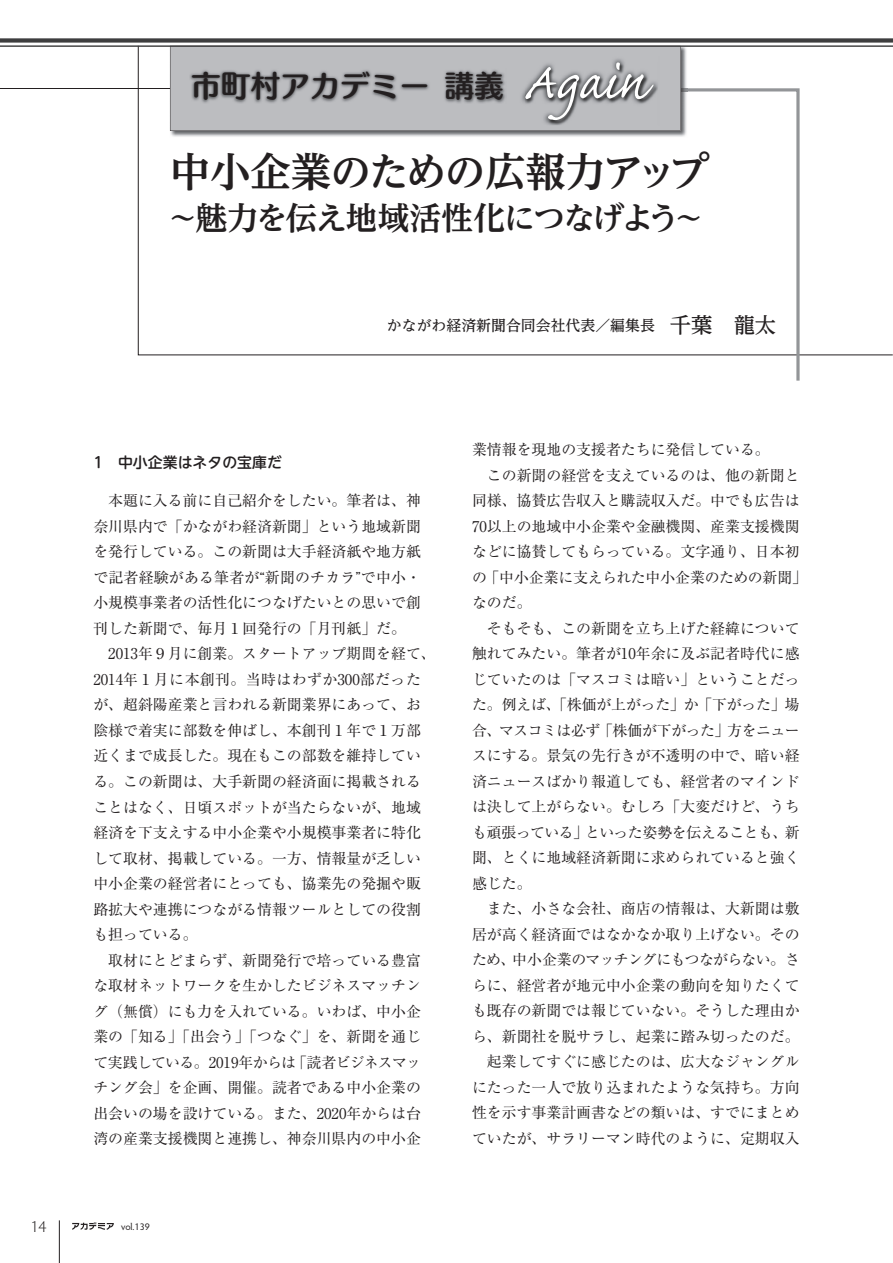
<style>
.page{position:relative;width:893px;height:1263px;background:#fff}
.page>*{position:absolute;margin:0;border:0;box-sizing:border-box;transform-origin:0 0}
.t1{font:40.35px "UD Reimin Pr 6 Bold 90 pv RKSJ H";letter-spacing:-.015em;color:#231f20}
.t2{font:31.95px "UD Reimin Pr 6 Bold 90 pv RKSJ H";letter-spacing:-.055em;color:#231f20}
.t3{font:29.7px "Humming Std B 90 pv RKSJ H";color:#231f20}
.t4{font:300 15.9px "Hypatia Sans Pro";color:#231f20}
.t5{font:14.85px/25.5px "Ryumin Pr 6 Regular 90 pv RKSJ H";color:#231f20;text-align:justify}
.t6{font:14.85px "Ryumin Pr 6 Regular 90 pv RKSJ H";letter-spacing:-.035em;color:#231f20}
.t7{font:14.85px "Ryumin Pr 6 Regular 90 pv RKSJ H";letter-spacing:-.04em;color:#231f20}
.t8{font:14.85px "Ryumin Pr 6 Regular 90 pv RKSJ H";letter-spacing:-.05em;color:#231f20}
.t9{font:14.85px "UD Reimin Pr 6 Medium 90 pv RKSJ H";color:#231f20}
.t10{font:14.85px "UD Shin M Go Pr 6 Medium 90 pv RKSJ H";color:#231f20}
.t11{font:9.75px "Hypatia Sans Pro";color:#231f20}
.s1{font-family:"Caflisch Script";font-size:64.8px;color:#fff}
.s2{font-size:21.3px}
</style>
<div class="page">
<svg style="left:138px;top:47px;width:754px;height:308px"></svg>
<hr style="left:0;top:88px;width:200px;height:1px;background:#231f20">
<svg style="left:472px;top:88px;width:327px;height:293px"></svg>
<img style="left:170px;top:131px;width:517px;height:6px">
<div style="left:170px;top:47px;width:517px;height:84px;background:#bcbdc0"></div>
<img style="left:519px;top:57px;width:140px;height:69px">
<img style="left:525px;top:62px;width:133px;height:63px">
<img style="left:189px;top:69px;width:317px;height:35px">
<svg style="left:72px;top:1223px;width:42px;height:7px"></svg>
<hr style="left:59px;top:1220px;width:1px;height:43px;background:#231f20">
<div style="left:0;top:38px;width:892px;height:5px;background:#3e3e3f"></div>
<hr style="left:0;top:45px;width:892px;height:2px;background:#3e3e3f">
<h3 class="t3" style="left:191px;top:75px;width:455px">市町村アカデミー 講義 <span class="s1">Again</span></h3>
<h1 class="t1" style="left:170px;top:156px;width:541px">中小企業のための広報力アップ</h1>
<h2 class="t2" style="left:167px;top:206px;width:539px">～魅力を伝え地域活性化につなげよう～</h2>
<p class="t9" style="left:387px;top:320px;width:391px">かながわ経済新聞合同会社代表／編集長 <span class="s2">千葉　龍太</span></p>
<p class="t10" style="left:93px;top:457px;width:190px">1　中小企業はネタの宝庫だ</p>
<p class="t5" style="left:93px;top:490px;width:329px;text-indent:15px">本題に入る前に自己紹介をしたい。筆者は、神奈川県内で「かながわ経済新聞」という地域新聞を発行している。この新聞は大手経済紙や地方紙で記者経験がある筆者が“新聞のチカラ”で中小・小規模事業者の活性化につなげたいとの思いで創刊した新聞で、毎月１回発行の「月刊紙」だ。</p>
<p class="t5" style="left:93px;top:643px;width:344px;text-align:left;text-indent:15px">2013年９月に創業。スタートアップ期間を経て、<br>2014年１月に本創刊。当時はわずか300部だったが、超斜陽産業と言われる新聞業界にあって、お陰様で着実に部数を伸ばし、本創刊１年で１万部近くまで成長した。現在もこの部数を維持している。この新聞は、大手新聞の経済面に掲載されることはなく、日頃スポットが当たらないが、地域経済を下支えする中小企業や小規模事業者に特化して取材、掲載している。一方、情報量が乏しい中小企業の経営者にとっても、協業先の発掘や販路拡大や連携につながる情報ツールとしての役割も担っている。</p>
<p class="t5" style="left:93px;top:949px;width:329px;text-indent:15px">取材にとどまらず、新聞発行で培っている豊富な取材ネットワークを生かしたビジネスマッチング（無償）にも力を入れている。いわば、中小企業の「知る」「出会う」「つなぐ」を、新聞を通じて実践している。2019年からは「読者ビジネスマッチング会」を企画、開催。読者である中小企業の出会いの場を設けている。また、2020年からは台湾の産業支援機関と連携し、神奈川県内の中小企</p>
<p class="t4" style="left:30px;top:1216px;width:18px">14</p>
<p class="t11" style="left:121px;top:1220px;width:30px">vol.139</p>
<p class="t5" style="left:472px;top:439px;width:299px">業情報を現地の支援者たちに発信している。</p>
<p class="t5" style="left:487px;top:464px;width:314px">この新聞の経営を支えているのは、他の新聞と</p>
<p class="t5" style="left:472px;top:490px;width:329px">同様、協賛広告収入と購読収入だ。中でも広告は</p>
<p class="t5" style="left:472px;top:515px;width:329px">70以上の地域中小企業や金融機関、産業支援機関</p>
<p class="t5" style="left:472px;top:541px;width:329px">などに協賛してもらっている。文字通り、日本初</p>
<p class="t5" style="left:472px;top:566px;width:336px">の「中小企業に支えられた中小企業のための新聞」</p>
<p class="t5" style="left:472px;top:592px;width:61px">なのだ。</p>
<p class="t5" style="left:487px;top:618px;width:314px">そもそも、この新聞を立ち上げた経緯について</p>
<p class="t5" style="left:472px;top:643px;width:329px">触れてみたい。筆者が10年余に及ぶ記者時代に感</p>
<p class="t5" style="left:472px;top:669px;width:329px">じていたのは「マスコミは暗い」ということだっ</p>
<p class="t5" style="left:472px;top:694px;width:329px">た。例えば、「株価が上がった」か「下がった」場</p>
<p class="t6" style="left:472px;top:725px;width:329px">合、マスコミは必ず「株価が下がった」方をニュー</p>
<p class="t5" style="left:472px;top:745px;width:329px">スにする。景気の先行きが不透明の中で、暗い経</p>
<p class="t5" style="left:472px;top:771px;width:329px">済ニュースばかり報道しても、経営者のマインド</p>
<p class="t5" style="left:472px;top:796px;width:329px">は決して上がらない。むしろ「大変だけど、うち</p>
<p class="t7" style="left:472px;top:827px;width:329px">も頑張っている」といった姿勢を伝えることも、新</p>
<p class="t5" style="left:472px;top:847px;width:329px">聞、とくに地域経済新聞に求められていると強く</p>
<p class="t5" style="left:472px;top:873px;width:61px">感じた。</p>
<p class="t5" style="left:487px;top:898px;width:314px">また、小さな会社、商店の情報は、大新聞は敷</p>
<p class="t5" style="left:472px;top:924px;width:329px">居が高く経済面ではなかなか取り上げない。その</p>
<p class="t8" style="left:472px;top:954px;width:329px">ため、中小企業のマッチングにもつながらない。さ</p>
<p class="t5" style="left:472px;top:975px;width:329px">らに、経営者が地元中小企業の動向を知りたくて</p>
<p class="t5" style="left:472px;top:1000px;width:329px">も既存の新聞では報じていない。そうした理由か</p>
<p class="t5" style="left:472px;top:1026px;width:329px">ら、新聞社を脱サラし、起業に踏み切ったのだ。</p>
<p class="t5" style="left:487px;top:1051px;width:314px">起業してすぐに感じたのは、広大なジャングル</p>
<p class="t5" style="left:472px;top:1077px;width:329px">にたった一人で放り込まれたような気持ち。方向</p>
<p class="t5" style="left:472px;top:1102px;width:329px">性を示す事業計画書などの類いは、すでにまとめ</p>
<p class="t5" style="left:472px;top:1128px;width:329px">ていたが、サラリーマン時代のように、定期収入</p>
</div>
